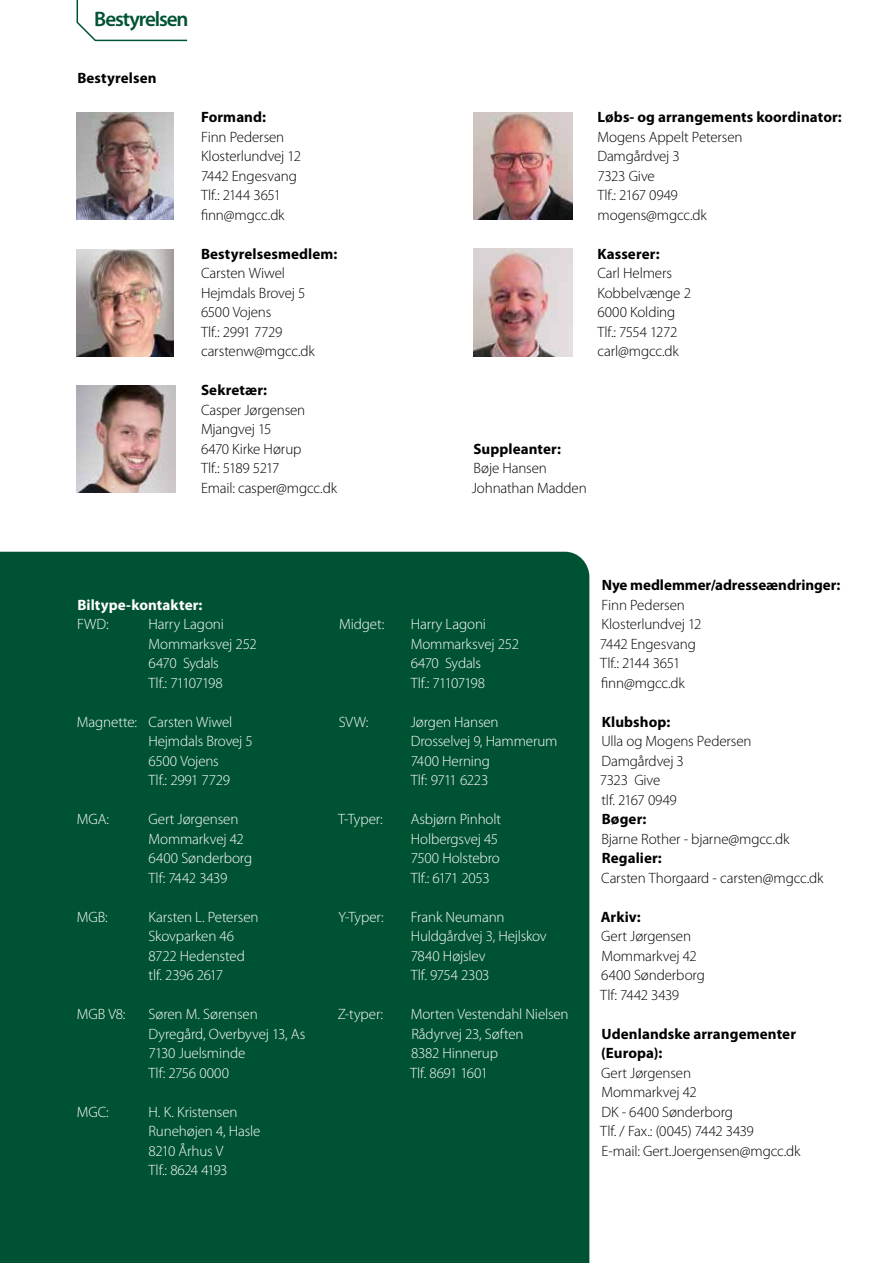
<style>
.page{position:relative;width:893px;height:1263px;background:#fff}
.page>*{position:absolute;margin:0;border:0;box-sizing:border-box;transform-origin:0 0}
.t1{font:600 21px "Myriad Pro";letter-spacing:-.05em;color:#005332}
.t2{font:300 15px/19.5px "Myriad Pro";letter-spacing:-.01em;color:#000}
.t3{font:300 15px/19.5px "Myriad Pro";letter-spacing:-.01em;color:#fff}
.t4{font:700 15px/19.5px "Myriad Pro";letter-spacing:.005em;color:#000}
.t5{font:700 15px "Myriad Pro";letter-spacing:.01em;color:#fff}
</style>
<div class="page">
<div style="left:0;top:552px;width:589px;height:711px;background:#005332"></div>
<img style="left:77px;top:112px;width:97px;height:108px">
<img style="left:77px;top:249px;width:97px;height:107px">
<img style="left:77px;top:385px;width:99px;height:108px">
<img style="left:474px;top:112px;width:98px;height:108px">
<img style="left:473px;top:249px;width:100px;height:107px">
<svg style="left:76px;top:0;width:112px;height:42px"></svg>
<h1 class="t1" style="left:94px;top:8px;width:96px">Bestyrelsen</h1>
<p class="t4" style="left:77px;top:69px;width:81px">Bestyrelsen</p>
<p class="t4" style="left:201px;top:108px;width:66px">Formand:</p>
<p class="t2" style="left:201px;top:127px;width:101px">Finn Pedersen<br>Klosterlundvej 12<br>7442 Engesvang<br>Tlf.: 2144 3651 finn@mgcc.dk</p>
<p class="t4" style="left:201px;top:244px;width:138px">Bestyrelsesmedlem:</p>
<p class="t2" style="left:201px;top:264px;width:115px">Carsten Wiwel<br>Hejmdals Brovej 5<br>6500 Vojens<br>Tlf.: 2991 7729 carstenw@mgcc.dk</p>
<p class="t4" style="left:201px;top:381px;width:68px">Sekretær:</p>
<p class="t2" style="left:201px;top:400px;width:137px">Casper Jørgensen<br>Mjangvej 15<br>6470 Kirke Hørup<br>Tlf.: 5189 5217<br>Email: casper@mgcc.dk</p>
<p class="t4" style="left:597px;top:108px;width:246px">Løbs- og arrangements koordinator:</p>
<p class="t2" style="left:597px;top:127px;width:147px">Mogens Appelt Petersen<br>Damgårdvej 3<br>7323 Give<br>Tlf.: 2167 0949 mogens@mgcc.dk</p>
<p class="t4" style="left:597px;top:244px;width:64px">Kasserer:</p>
<p class="t2" style="left:597px;top:264px;width:95px">Carl Helmers<br>Kobbelvænge 2<br>6000 Kolding<br>Tlf.: 7554 1272 carl@mgcc.dk</p>
<p class="t4" style="left:473px;top:439px;width:89px">Suppleanter:</p>
<p class="t2" style="left:472px;top:459px;width:116px">Bøje Hansen<br>Johnathan Madden</p>
<p class="t5" style="left:77px;top:596px;width:127px">Biltype-kontakter:</p>
<p class="t3" style="left:77px;top:615px;width:33px">FWD:</p>
<p class="t3" style="left:149px;top:615px;width:110px">Harry Lagoni<br>Mommarksvej 252<br>6470 Sydals<br>Tlf.: 71107198</p>
<p class="t3" style="left:149px;top:712px;width:106px;text-indent:-72px">Magnette: Carsten Wiwel<br>Hejmdals Brovej 5<br>6500 Vojens<br>Tlf.: 2991 7729</p>
<p class="t3" style="left:77px;top:810px;width:34px">MGA:</p>
<p class="t3" style="left:149px;top:810px;width:105px">Gert Jørgensen<br>Mommarkvej 42<br>6400 Sønderborg<br>Tlf: 7442 3439</p>
<p class="t3" style="left:77px;top:907px;width:32px">MGB:</p>
<p class="t3" style="left:149px;top:907px;width:111px">Karsten L. Petersen<br>Skovparken 46<br>8722 Hedensted tlf. 2396 2617</p>
<p class="t3" style="left:77px;top:1005px;width:50px">MGB V8:</p>
<p class="t3" style="left:149px;top:1005px;width:158px">Søren M. Sørensen<br>Dyregård, Overbyvej 13, As<br>7130 Juelsminde<br>Tlf: 2756 0000</p>
<p class="t3" style="left:77px;top:1102px;width:33px">MGC:</p>
<p class="t3" style="left:149px;top:1102px;width:113px">H. K. Kristensen<br>Runehøjen 4, Hasle<br>8210 Århus V<br>Tlf.: 8624 4193</p>
<p class="t3" style="left:339px;top:615px;width:47px">Midget:</p>
<p class="t3" style="left:411px;top:615px;width:110px">Harry Lagoni<br>Mommarksvej 252<br>6470 Sydals<br>Tlf.: 71107198</p>
<p class="t3" style="left:339px;top:712px;width:31px">SVW:</p>
<p class="t3" style="left:411px;top:712px;width:148px">Jørgen Hansen<br>Drosselvej 9, Hammerum<br>7400 Herning<br>Tlf: 9711 6223</p>
<p class="t3" style="left:338px;top:810px;width:46px">T-Typer:</p>
<p class="t3" style="left:411px;top:810px;width:92px">Asbjørn Pinholt<br>Holbergsvej 45<br>7500 Holstebro<br>Tlf.: 6171 2053</p>
<p class="t3" style="left:338px;top:907px;width:47px">Y-Typer:</p>
<p class="t3" style="left:411px;top:907px;width:137px">Frank Neumann<br>Huldgårdvej 3, Hejlskov<br>7840 Højslev<br>Tlf. 9754 2303</p>
<p class="t3" style="left:338px;top:1005px;width:47px">Z-typer:</p>
<p class="t3" style="left:410px;top:1005px;width:160px">Morten Vestendahl Nielsen<br>Rådyrvej 23, Søften<br>8382 Hinnerup<br>Tlf. 8691 1601</p>
<p class="t4" style="left:602px;top:576px;width:240px">Nye medlemmer/adresseændringer:</p>
<p class="t2" style="left:600px;top:595px;width:103px">Finn Pedersen<br>Klosterlundvej 12<br>7442 Engesvang<br>Tlf.: 2144 3651 finn@mgcc.dk</p>
<p class="t4" style="left:602px;top:712px;width:70px">Klubshop:</p>
<p class="t2" style="left:600px;top:732px;width:153px">Ulla og Mogens Pedersen<br>Damgårdvej 3<br>7323 Give<br>tlf. 2167 0949</p>
<p class="t4" style="left:602px;top:810px;width:46px">Bøger:</p>
<p class="t2" style="left:602px;top:829px;width:189px">Bjarne Rother - bjarne@mgcc.dk</p>
<p class="t4" style="left:602px;top:849px;width:62px">Regalier:</p>
<p class="t2" style="left:601px;top:868px;width:224px">Carsten Thorgaard - carsten@mgcc.dk</p>
<p class="t4" style="left:601px;top:907px;width:41px">Arkiv:</p>
<p class="t2" style="left:600px;top:927px;width:106px">Gert Jørgensen<br>Mommarkvej 42<br>6400 Sønderborg<br>Tlf: 7442 3439</p>
<p class="t4" style="left:601px;top:1024px;width:196px">Udenlandske arrangementer (Europa):</p>
<p class="t2" style="left:600px;top:1063px;width:202px">Gert Jørgensen<br>Mommarkvej 42<br>DK - 6400 Sønderborg<br>Tlf. / Fax.: (0045) 7442 3439<br>E-mail: Gert.Joergensen@mgcc.dk</p>
</div>
